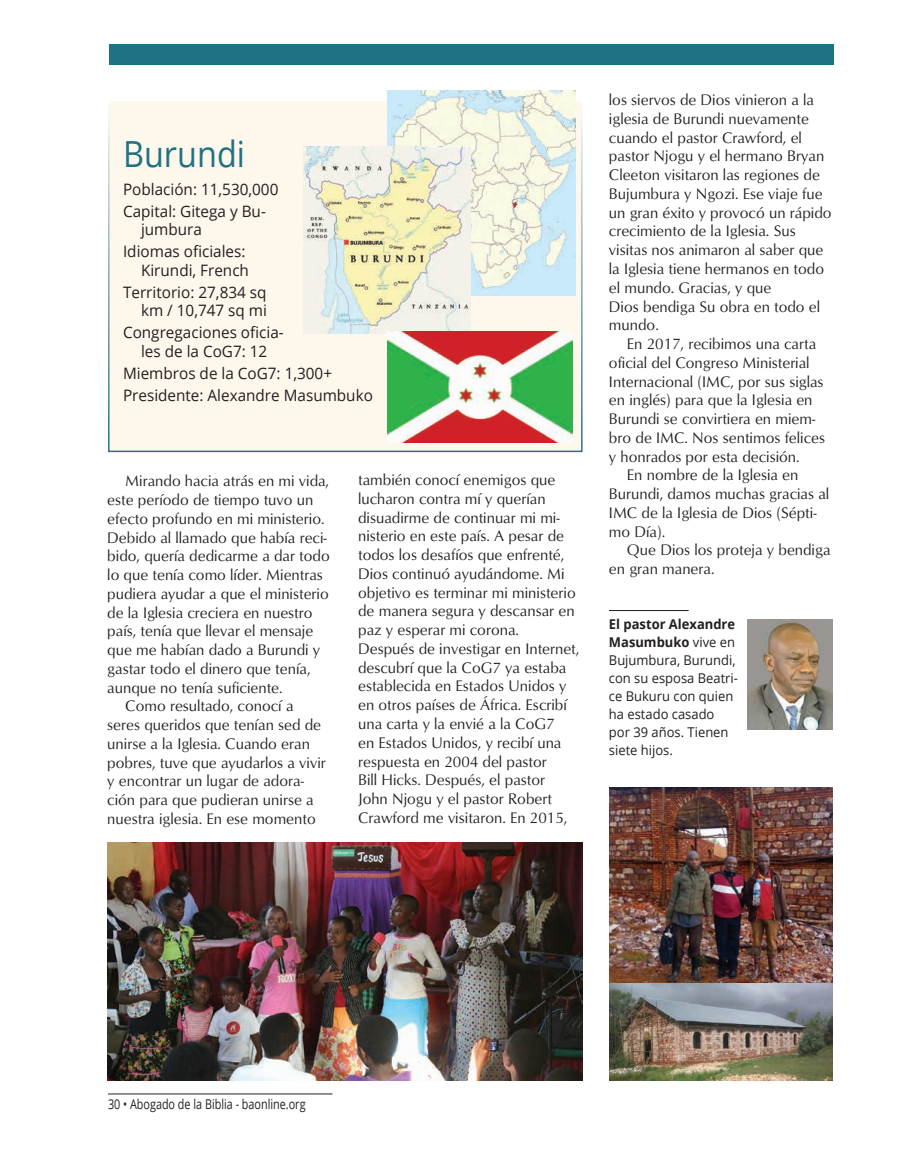
<style>
.page{position:relative;width:905px;height:1175px;background:#fff}
.page>*{position:absolute;margin:0;border:0;box-sizing:border-box;transform-origin:0 0}
.t1{font:36px "Open Sans";color:#1f7283;scale:.9 1}
.Article_-_Main_text{font:15.75px/18.8px "Optimum";color:#231f20}
.Article_-_Main_text-2{font:15.75px/18.8px "Open Sans";color:#231f20;text-align:right}
.Article_-_Bio{font:13.5px/18px "Open Sans";color:#231f20;scale:.96 1}
.Article_-_Bio-2{font:13.5px "Open Sans";color:#231f20;scale:.8 1}
.s1{font-weight:700}
</style>
<div class="page">
<hr style="left:108px;top:1093px;width:224px;height:1px;background:#231f20">
<div style="left:109px;top:45px;width:724px;height:20px;background:#1f7283"></div>
<hr style="left:609px;top:610px;width:79px;height:1px;background:#231f20">
<div style="left:109px;top:100px;width:473px;height:351px;background:#fef7ec"></div>
<div style="left:108px;top:100px;width:474px;height:352px;border:2px solid #fff"></div>
<img style="left:387px;top:90px;width:189px;height:205px">
<img style="left:304px;top:147px;width:166px;height:186px">
<img style="left:387px;top:331px;width:185px;height:112px">
<img style="left:108px;top:842px;width:474px;height:238px">
<img style="left:609px;top:983px;width:223px;height:97px">
<img style="left:609px;top:787px;width:223px;height:196px">
<img style="left:747px;top:619px;width:85px;height:110px">
<p class="t1" style="left:123px;top:129px;width:137px">Burundi</p>
<p class="Article_-_Main_text-2" style="left:123px;top:179px;width:157px">Población: 11,530,000</p>
<p class="Article_-_Main_text-2" style="left:141px;top:201px;width:126px;text-align:left;text-indent:-18px">Capital: Gitega y Bu&shy;jumbura</p>
<p class="Article_-_Main_text-2" style="left:123px;top:242px;width:127px">Idiomas oficiales:<br>Kirundi, French</p>
<p class="Article_-_Main_text-2" style="left:123px;top:282px;width:145px">Territorio: 27,834 sq km / 10,747 sq mi</p>
<p class="Article_-_Main_text-2" style="left:123px;top:323px;width:162px;text-align:center">Congregaciones oficia&shy;les de la CoG7: 12</p>
<p class="Article_-_Main_text-2" style="left:123px;top:363px;width:210px">Miembros de la CoG7: 1,300+</p>
<p class="Article_-_Main_text-2" style="left:123px;top:385px;width:251px">Presidente: Alexandre Masumbuko</p>
<p class="Article_-_Main_text" style="left:107px;top:471px;width:224px;text-indent:18px">Mirando hacia atrás en mi vida, este período de tiempo tuvo un efecto profundo en mi ministerio.<br>Debido al llamado que había reci&shy;bido, quería dedicarme a dar todo lo que tenía como líder. Mientras pudiera ayudar a que el ministerio de la Iglesia creciera en nuestro país, tenía que llevar el mensaje que me habían dado a Burundi y gastar todo el dinero que tenía, aunque no tenía suficiente.</p>
<p class="Article_-_Main_text" style="left:107px;top:696px;width:220px;text-indent:18px">Como resultado, conocí a seres queridos que tenían sed de unirse a la Iglesia. Cuando eran pobres, tuve que ayudarlos a vivir y encontrar un lugar de adora&shy;ción para que pudieran unirse a nuestra iglesia. En ese momento</p>
<p class="Article_-_Main_text" style="left:358px;top:470px;width:219px">también conocí enemigos que lucharon contra mí y querían disuadirme de continuar mi mi&shy;nisterio en este país. A pesar de todos los desafíos que enfrenté,<br>Dios continuó ayudándome. Mi objetivo es terminar mi ministerio de manera segura y descansar en paz y esperar mi corona.</p>
<p class="Article_-_Main_text" style="left:358px;top:639px;width:223px">Después de investigar en Internet, descubrí que la CoG7 ya estaba establecida en Estados Unidos y en otros países de África. Escribí una carta y la envié a la CoG7<br>en Estados Unidos, y recibí una respuesta en 2004 del pastor<br>Bill Hicks. Después, el pastor<br>John Njogu y el pastor Robert<br>Crawford me visitaron. En 2015,</p>
<p class="Article_-_Main_text" style="left:609px;top:90px;width:224px">los siervos de Dios vinieron a la iglesia de Burundi nuevamente cuando el pastor Crawford, el pastor Njogu y el hermano Bryan<br>Cleeton visitaron las regiones de<br>Bujumbura y Ngozi. Ese viaje fue un gran éxito y provocó un rápido crecimiento de la Iglesia. Sus visitas nos animaron al saber que la Iglesia tiene hermanos en todo el mundo. Gracias, y que</p>
<p class="Article_-_Main_text" style="left:609px;top:296px;width:213px">Dios bendiga Su obra en todo el mundo.</p>
<p class="Article_-_Main_text" style="left:609px;top:334px;width:217px;text-indent:18px">En 2017, recibimos una carta oficial del Congreso Ministerial<br>Internacional (IMC, por sus siglas en inglés) para que la Iglesia en<br>Burundi se convirtiera en miem&shy;bro de IMC. Nos sentimos felices y honrados por esta decisión.</p>
<p class="Article_-_Main_text" style="left:609px;top:465px;width:222px;text-indent:18px">En nombre de la Iglesia en<br>Burundi, damos muchas gracias al<br>IMC de la Iglesia de Dios (Sépti&shy;mo Día).</p>
<p class="Article_-_Main_text" style="left:609px;top:540px;width:223px;text-indent:18px">Que Dios los proteja y bendiga en gran manera.</p>
<p class="Article_-_Bio" style="left:609px;top:614px;width:136px"><span class="s1">El pastor Alexandre<br>Masumbuko</span> vive en<br>Bujumbura, Burundi, con su esposa Beatri&shy;ce Bukuru con quien ha estado casado por 39 años. Tienen siete hijos.</p>
<p class="Article_-_Bio-2" style="left:108px;top:1094px;width:248px">30 • Abogado de la Biblia - baonline.org</p>
</div>
